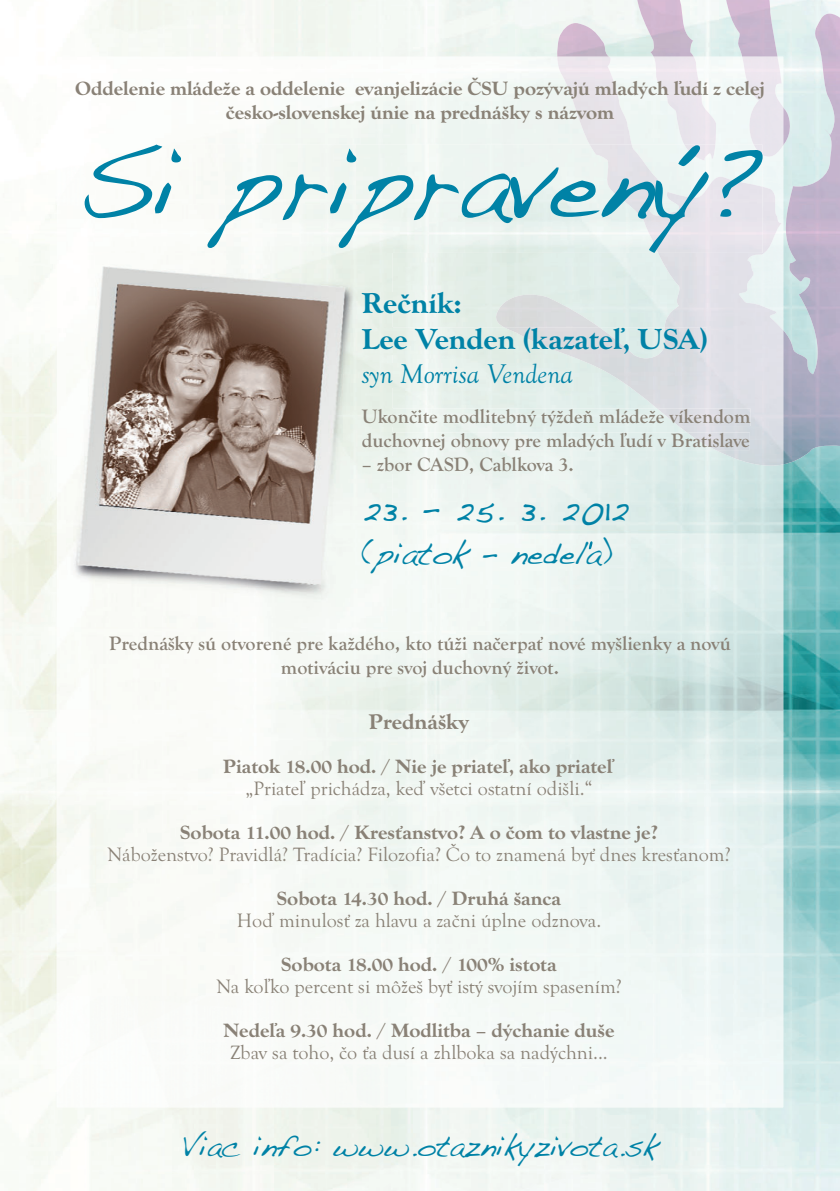
<style>
.page{position:relative;width:840px;height:1191px;background:#fff}
.page>*{position:absolute;margin:0;border:0;box-sizing:border-box;transform-origin:0 0}
.t1{font:104px "Handwriting Dakota";color:#0082a6}
.t2{font:36px "Handwriting Dakota";color:#0082a6}
.t3{font:32px "Handwriting Dakota";color:#0082a6}
.t4{font:30px "Handwriting Dakota";color:#0082a6}
.t5{font:700 30px/36px "Goudy Old Sty TCE Extr";color:#0082a6}
.t6{font:italic 28px "Goudy Old Sty TCE";color:#0082a6}
.t7{font:700 22px "Goudy Old Sty TCE Extr";color:#898176}
.t8{font:700 20px/24px "Goudy Old Sty TCE Extr";color:#898176;text-align:center}
.t9{font:20px "Goudy Old Sty TCE";color:#898176}
.t10{font:700 20px/24px "Goudy Old Sty TCE";color:#898176}
</style>
<div class="page">
<img style="left:0;top:0;width:839px;height:1191px">
<img style="left:556px;top:14px;width:283px;height:450px">
<img style="left:636px;top:0;width:57px;height:57px">
<img style="left:725px;top:0;width:67px;height:145px">
<img style="left:57px;top:57px;width:435px;height:110px">
<img style="left:387px;top:450px;width:395px;height:657px">
<img style="left:392px;top:253px;width:100px;height:179px">
<img style="left:57px;top:616px;width:330px;height:491px">
<img style="left:57px;top:167px;width:28px;height:39px">
<img style="left:492px;top:57px;width:290px;height:408px">
<img style="left:653px;top:57px;width:62px;height:88px">
<img style="left:741px;top:57px;width:41px;height:100px">
<img style="left:392px;top:408px;width:264px;height:18px">
<img style="left:656px;top:408px;width:94px;height:18px">
<img style="left:392px;top:432px;width:294px;height:18px">
<img style="left:686px;top:432px;width:63px;height:18px">
<div style="left:392px;top:456px;width:180px;height:18px;background:#edf4ef"></div>
<img style="left:85px;top:145px;width:504px;height:108px">
<img style="left:589px;top:145px;width:173px;height:108px">
<img style="left:684px;top:145px;width:31px;height:15px">
<svg style="left:753px;top:145px;width:9px;height:10px"></svg>
<img style="left:392px;top:292px;width:69px;height:21px">
<img style="left:392px;top:328px;width:112px;height:26px">
<img style="left:504px;top:328px;width:202px;height:26px">
<img style="left:392px;top:363px;width:180px;height:24px">
<img style="left:45px;top:206px;width:347px;height:410px">
<img style="left:85px;top:248px;width:307px;height:5px">
<img style="left:85px;top:206px;width:307px;height:42px">
<svg style="left:588px;top:541px;width:4px;height:8px"></svg>
<p class="t8" style="left:75px;top:77px;width:690px">Oddelenie mládeže a oddelenie evanjelizácie ČSU pozývajú mladých ľudí z celej česko-slovenskej únie na prednášky s názvom</p>
<h1 class="t1" style="left:77px;top:107px;width:686px">Si pripravený?</h1>
<h3 class="t5" style="left:361px;top:287px;width:348px">Rečník:<br>Lee Venden (kazateľ, USA)</h3>
<h3 class="t6" style="left:361px;top:363px;width:213px">syn Morrisa Vendena</h3>
<p class="t10" style="left:361px;top:405px;width:390px">Ukončite modlitebný týždeň mládeže víkendom duchovnej obnovy pre mladých ľudí v Bratislave</p>
<p class="t10" style="left:361px;top:453px;width:213px">– zbor CASD, Cablkova 3.</p>
<h2 class="t2" style="left:361px;top:482px;width:268px">23. – 25. 3. 2012</h2>
<h3 class="t3" style="left:361px;top:530px;width:252px">(piatok – nedela)</h3>
<p class="t10" style="left:109px;top:633px;width:623px;text-align:center">Prednášky sú otvorené pre každého, kto túži načerpať nové myšlienky a novú motiváciu pre svoj duchovný život.</p>
<p class="t7" style="left:368px;top:713px;width:102px">Prednášky</p>
<p class="t8" style="left:223px;top:755px;width:393px">Piatok 18.00 hod. / Nie je priateľ, ako priateľ</p>
<p class="t9" style="left:245px;top:780px;width:348px">„Priateľ prichádza, keď všetci ostatní odišli.“</p>
<p class="t8" style="left:180px;top:821px;width:479px">Sobota 11.00 hod. / Kresťanstvo? A o čom to vlastne je?</p>
<p class="t9" style="left:107px;top:846px;width:624px">Náboženstvo? Pravidlá? Tradícia? Filozofia? Čo to znamená byť dnes kresťanom?</p>
<p class="t8" style="left:277px;top:887px;width:285px">Sobota 14.30 hod. / Druhá šanca</p>
<p class="t9" style="left:237px;top:912px;width:365px">Hoď minulosť za hlavu a začni úplne odznova.</p>
<p class="t8" style="left:281px;top:953px;width:277px">Sobota 18.00 hod. / 100% istota</p>
<p class="t9" style="left:216px;top:978px;width:406px">Na koľko percent si môžeš byť istý svojím spasením?</p>
<p class="t8" style="left:223px;top:1019px;width:392px">Nedeľa 9.30 hod. / Modlitba – dýchanie duše</p>
<p class="t9" style="left:230px;top:1044px;width:379px">Zbav sa toho, čo ťa dusí a zhlboka sa nadýchni...</p>
<h3 class="t4" style="left:181px;top:1124px;width:478px">Viac info: www.otaznikyzivota.sk</h3>
</div>
